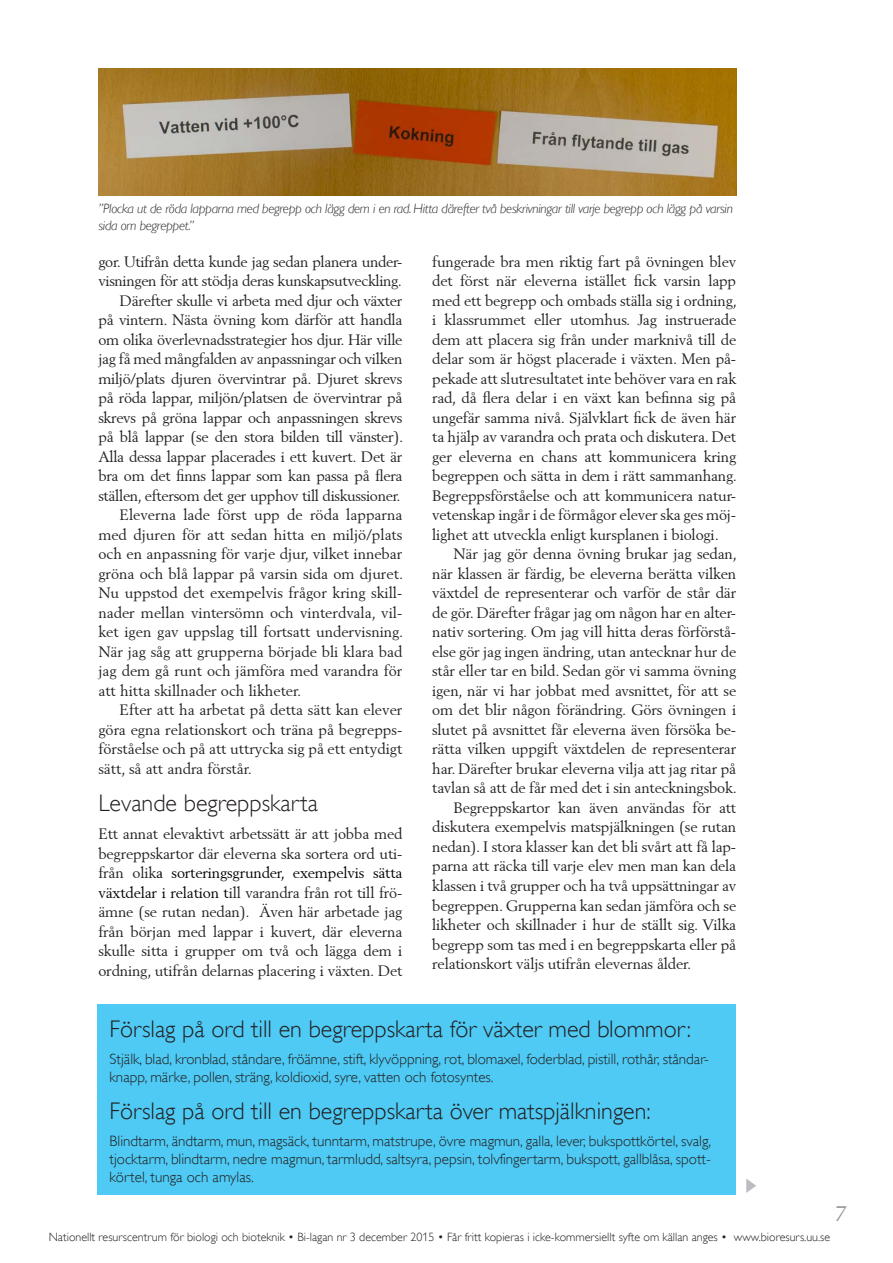
<style>
.page{position:relative;width:893px;height:1263px;background:#fff}
.page>*{position:absolute;margin:0;border:0;box-sizing:border-box;transform-origin:0 0}
.Mellanrubrik{font:300 24px "Gill Alt One";color:#231f20}
.t1{font:italic 21px "Berling";color:#939598}
.Bröd_m_indrag{font:15px/19.5px "Berling";letter-spacing:-.01em;color:#231f20;text-align:justify}
.Bröd_u_indrag{font:15px/19.5px "Berling";letter-spacing:-.01em;color:#231f20;text-align:justify}
.Byline{font:300 15px/18px "Gill Alt One";color:#231f20}
.Bildtext{font:italic 300 13.5px/16.2px "Gill Alt One";letter-spacing:-.02em;color:#231f20}
.t2{font:300 12px "Gill Alt One";color:#231f20}
.s1{color:#000}
</style>
<div class="page">
<img style="left:98px;top:68px;width:638px;height:128px">
<div style="left:98px;top:1004px;width:638px;height:191px;background:#4ecaf4"></div>
<svg style="left:746px;top:1178px;width:10px;height:15px"></svg>
<p class="Bildtext" style="left:98px;top:201px;width:636px">”Plocka ut de röda lapparna med begrepp och lägg dem i en rad. Hitta därefter två beskrivningar till varje begrepp och lägg på varsin sida om begreppet.”</p>
<p class="Bröd_u_indrag" style="left:98px;top:252px;width:306px">gor. Utifrån detta kunde jag sedan planera under&shy;visningen för att stödja deras kunskapsutveckling.</p>
<p class="Bröd_m_indrag" style="left:98px;top:291px;width:306px;text-indent:21px">Därefter skulle vi arbeta med djur och växter på vintern. Nästa övning kom därför att handla om olika överlevnadsstrategier hos djur. Här ville jag få med mångfalden av anpassningar och vilken miljö/plats djuren övervintrar på. Djuret skrevs på röda lappar, miljön/platsen de övervintrar på skrevs på gröna lappar och anpassningen skrevs på blå lappar (se den stora bilden till vänster).<br>Alla dessa lappar placerades i ett kuvert. Det är bra om det finns lappar som kan passa på flera ställen, eftersom det ger upphov till diskussioner.</p>
<p class="Bröd_m_indrag" style="left:98px;top:505px;width:306px;text-indent:21px">Eleverna lade först upp de röda lapparna med djuren för att sedan hitta en miljö/plats och en anpassning för varje djur, vilket innebar gröna och blå lappar på varsin sida om djuret.<br>Nu uppstod det exempelvis frågor kring skill&shy;nader mellan vintersömn och vinterdvala, vil&shy;ket igen gav uppslag till fortsatt undervisning.<br>När jag såg att grupperna började bli klara bad jag dem gå runt och jämföra med varandra för att hitta skillnader och likheter.</p>
<p class="Bröd_m_indrag" style="left:98px;top:700px;width:306px;text-indent:21px">Efter att ha arbetat på detta sätt kan elever göra egna relationskort och träna på begrepps&shy;förståelse och på att uttrycka sig på ett entydigt sätt, så att andra förstår.</p>
<p class="Mellanrubrik" style="left:98px;top:789px;width:221px">Levande begreppskarta</p>
<p class="Bröd_u_indrag" style="left:98px;top:824px;width:306px">Ett annat elevaktivt arbetssätt är att jobba med begreppskartor där eleverna ska sortera ord uti&shy;från olik<span class="s1">a sorteringsgrunder, exempelvis sätta växtdelar i relation t</span>ill varandra från rot till frö&shy;ämne (se rutan nedan). Även här arbetade jag från början med lappar i kuvert, där eleverna skulle sitta i grupper om två och lägga dem i ordning, utifrån delarnas placering i växten. Det</p>
<p class="Bröd_u_indrag" style="left:432px;top:252px;width:306px">fungerade bra men riktig fart på övningen blev det först när eleverna istället fick varsin lapp med ett begrepp och ombads ställa sig i ordning, i klassrummet eller utomhus. Jag instruerade dem att placera sig från under marknivå till de delar som är högst placerade i växten. Men på&shy;pekade att slutresultatet inte behöver vara en rak rad, då flera delar i en växt kan befinna sig på ungefär samma nivå. Självklart fick de även här ta hjälp av varandra och prata och diskutera. Det ger eleverna en chans att kommunicera kring begreppen och sätta in dem i rätt sammanhang.<br>Begreppsförståelse och att kommunicera natur&shy;vetenskap ingår i de förmågor elever ska ges möj&shy;lighet att utveckla enligt kursplanen i biologi.</p>
<p class="Bröd_m_indrag" style="left:432px;top:544px;width:306px;text-indent:21px">När jag gör denna övning brukar jag sedan, när klassen är färdig, be eleverna berätta vilken växtdel de representerar och varför de står där de gör. Därefter frågar jag om någon har en alter&shy;nativ sortering. Om jag vill hitta deras förförstå&shy;else gör jag ingen ändring, utan antecknar hur de står eller tar en bild. Sedan gör vi samma övning igen, när vi har jobbat med avsnittet, för att se om det blir någon förändring. Görs övningen i slutet på avsnittet får eleverna även försöka be&shy;rätta vilken uppgift växtdelen de representerar har. Därefter brukar eleverna vilja att jag ritar på tavlan så att de får med det i sin anteckningsbok.</p>
<p class="Bröd_m_indrag" style="left:432px;top:798px;width:306px;text-indent:21px">Begreppskartor kan även användas för att diskutera exempelvis matspjälkningen (se rutan nedan). I stora klasser kan det bli svårt att få lap&shy;parna att räcka till varje elev men man kan dela klassen i två grupper och ha två uppsättningar av begreppen. Grupperna kan sedan jämföra och se likheter och skillnader i hur de ställt sig. Vilka begrepp som tas med i en begreppskarta eller på relationskort väljs utifrån elevernas ålder.</p>
<p class="Mellanrubrik" style="left:110px;top:1015px;width:583px">Förslag på ord till en begreppskarta för växter med blommor:</p>
<p class="Byline" style="left:110px;top:1049px;width:601px">Stjälk, blad, kronblad, ståndare, fröämne, stift, klyvöppning, rot, blomaxel, foderblad, pistill, rothår, ståndar&shy;knapp, märke, pollen, sträng, koldioxid, syre, vatten och fotosyntes.</p>
<p class="Mellanrubrik" style="left:110px;top:1097px;width:543px">Förslag på ord till en begreppskarta över matspjälkningen:</p>
<p class="Byline" style="left:110px;top:1131px;width:603px;text-align:justify">Blindtarm, ändtarm, mun, magsäck, tunntarm, matstrupe, övre magmun, galla, lever, bukspottkörtel, svalg, tjocktarm, blindtarm, nedre magmun, tarmludd, saltsyra, pepsin, tolvfingertarm, bukspott, gallblåsa, spott&shy;körtel, tunga och amylas.</p>
<p class="t1" style="left:834px;top:1201px;width:13px">7</p>
<p class="t2" style="left:49px;top:1230px;width:783px">Nationellt resurscentrum för biologi och bioteknik • Bi-lagan nr 3 december 2015 • Får fritt kopieras i icke-kommersiellt syfte om källan anges • www.bioresurs.uu.se</p>
</div>
